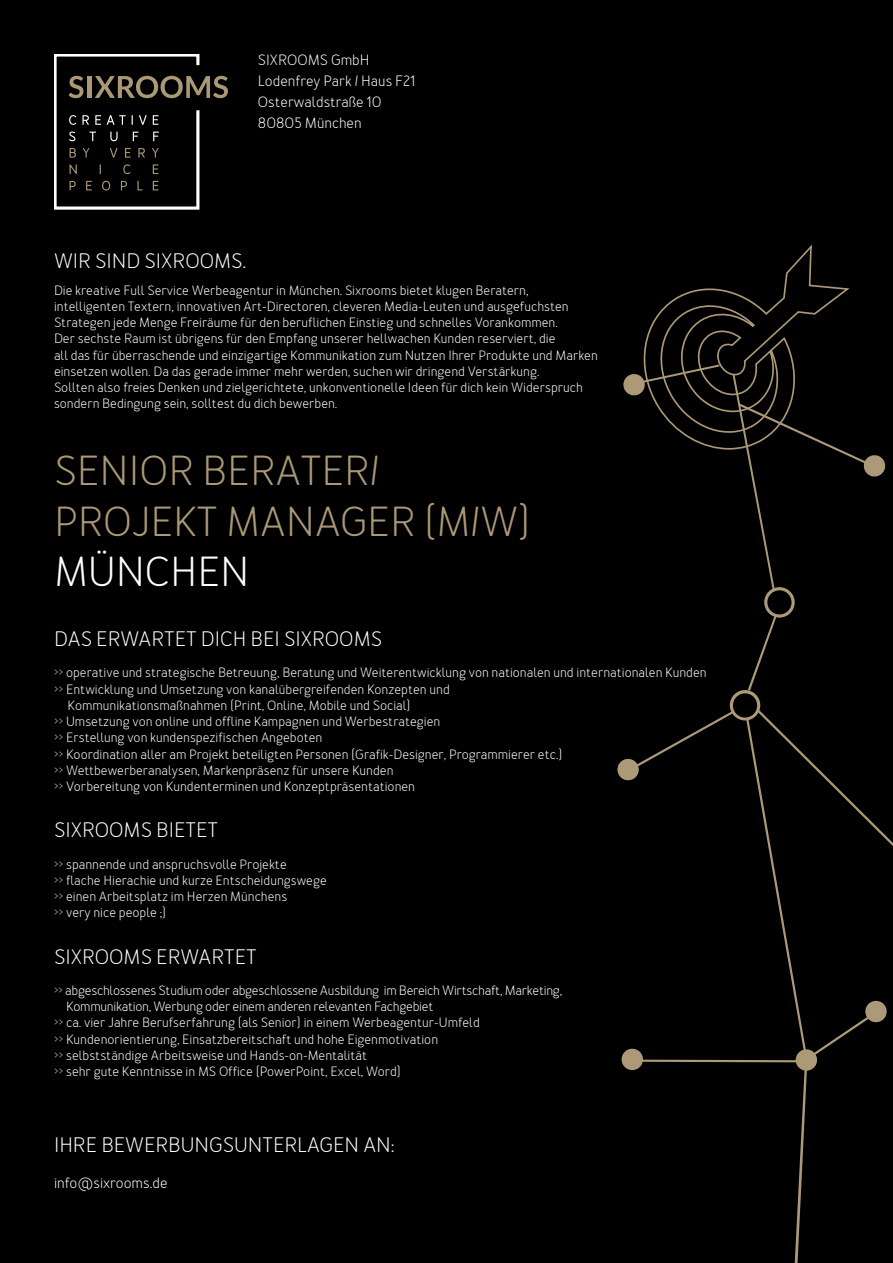
<style>
.page{position:relative;width:893px;height:1263px;background:#000}
.page>*{position:absolute;margin:0;border:0;box-sizing:border-box;transform-origin:0 0}
.t1{font:42px/50.4px "Merlo";color:#ab9877}
.t2{font:42px "Merlo";color:#fff}
.t3{font:21px "Merlo";color:#fff}
.t4{font:15px/21px "Merlo";color:#fff}
.t5{font:13.5px/16.2px "Merlo";color:#fff}
.t6{font:13.5px "Merlo";letter-spacing:-.02em;color:#fff}
.s1{color:#ab9877}
</style>
<div class="page">
<div style="left:796px;top:1049px;width:21px;height:22px;background:#ab9978;border-radius:50%"></div>
<svg style="left:617px;top:759px;width:22px;height:21px"></svg>
<div style="left:622px;top:1049px;width:21px;height:21px;background:#ab9978;border-radius:50%"></div>
<svg style="left:622px;top:374px;width:271px;height:688px"></svg>
<svg style="left:795px;top:1068px;width:12px;height:195px"></svg>
<svg style="left:634px;top:244px;width:218px;height:206px"></svg>
<svg style="left:54px;top:54px;width:174px;height:155px"></svg>
<p class="t4" style="left:258px;top:49px;width:159px">SIXROOMS GmbH<br>Lodenfrey Park / Haus F21<br>Osterwaldstraße 10<br>80805 München</p>
<h2 class="t3" style="left:54px;top:248px;width:194px">WIR SIND SIXROOMS.</h2>
<p class="t5" style="left:54px;top:282px;width:545px">Die kreative Full Service Werbeagentur in München. Sixrooms bietet klugen Beratern, intelligenten Textern, innovativen Art-Directoren, cleveren Media-Leuten und ausgefuchsten Strategen jede Menge Freiräume für den beruflichen Einstieg und schnelles Vorankommen.<br>Der sechste Raum ist übrigens für den Empfang unserer hellwachen Kunden reserviert, die<br>all das für überraschende und einzigartige Kommunikation zum Nutzen Ihrer Produkte und Marken einsetzen wollen. Da das gerade immer mehr werden, suchen wir dringend Verstärkung.<br>Sollten also freies Denken und zielgerichtete, unkonventionelle Ideen für dich kein Widerspruch sondern Bedingung sein, solltest du dich bewerben.</p>
<h1 class="t1" style="left:54px;top:447px;width:478px">SENIOR BERATER/<br>PROJEKT MANAGER (M/W)</h1>
<h1 class="t2" style="left:54px;top:547px;width:197px">MÜNCHEN</h1>
<h2 class="t3" style="left:54px;top:627px;width:330px">DAS ERWARTET DICH BEI SIXROOMS</h2>
<p class="t5" style="left:54px;top:665px;width:654px"><span class="s1">&gt;&gt;</span> operative und strategische Betreuung, Beratung und Weiterentwicklung von nationalen und internationalen Kunden</p>
<p class="t5" style="left:54px;top:681px;width:397px"><span class="s1">&gt;&gt;</span> Entwicklung und Umsetzung von kanalübergreifenden Konzepten und</p>
<p class="t5" style="left:68px;top:697px;width:345px">Kommunikationsmaßnahmen (Print, Online, Mobile und Social)</p>
<p class="t5" style="left:54px;top:714px;width:388px"><span class="s1">&gt;&gt;</span> Umsetzung von online und offline Kampagnen und Werbestrategien</p>
<p class="t5" style="left:54px;top:730px;width:270px"><span class="s1">&gt;&gt;</span> Erstellung von kundenspezifischen Angeboten</p>
<p class="t5" style="left:54px;top:746px;width:510px"><span class="s1">&gt;&gt;</span> Koordination aller am Projekt beteiligten Personen (Grafik-Designer, Programmierer etc.)</p>
<p class="t5" style="left:54px;top:762px;width:341px"><span class="s1">&gt;&gt;</span> Wettbewerberanalysen, Markenpräsenz für unsere Kunden</p>
<p class="t5" style="left:54px;top:778px;width:363px"><span class="s1">&gt;&gt;</span> Vorbereitung von Kundenterminen und Konzeptpräsentationen</p>
<h2 class="t3" style="left:54px;top:818px;width:166px">SIXROOMS BIETET</h2>
<p class="t5" style="left:54px;top:856px;width:274px"><span class="s1">&gt;&gt;</span> spannende und anspruchsvolle Projekte<br><span class="s1">&gt;&gt;</span> flache Hierachie und kurze Entscheidungswege <span class="s1">&gt;&gt;</span> einen Arbeitsplatz im Herzen Münchens<br><span class="s1">&gt;&gt;</span> very nice people ;)</p>
<h2 class="t3" style="left:54px;top:944px;width:204px">SIXROOMS ERWARTET</h2>
<p class="t6" style="left:54px;top:982px;width:510px"><span class="s1">&gt;&gt;</span> abgeschlossenes Studium oder abgeschlossene Ausbildung im Bereich Wirtschaft, Marketing,</p>
<p class="t6" style="left:66px;top:998px;width:369px">Kommunikation, Werbung oder einem anderen relevanten Fachgebiet</p>
<p class="t5" style="left:54px;top:1015px;width:427px"><span class="s1">&gt;&gt;</span> ca. vier Jahre Berufserfahrung (als Senior) in einem Werbeagentur-Umfeld</p>
<p class="t5" style="left:54px;top:1031px;width:386px"><span class="s1">&gt;&gt;</span> Kundenorientierung, Einsatzbereitschaft und hohe Eigenmotivation</p>
<p class="t5" style="left:54px;top:1047px;width:315px"><span class="s1">&gt;&gt;</span> selbstständige Arbeitsweise und Hands-on-Mentalität</p>
<p class="t5" style="left:54px;top:1063px;width:348px"><span class="s1">&gt;&gt;</span> sehr gute Kenntnisse in MS Office (PowerPoint, Excel, Word)</p>
<h2 class="t3" style="left:54px;top:1132px;width:342px">IHRE BEWERBUNGSUNTERLAGEN AN:</h2>
<p class="t4" style="left:54px;top:1173px;width:115px">info@sixrooms.de</p>
</div>
